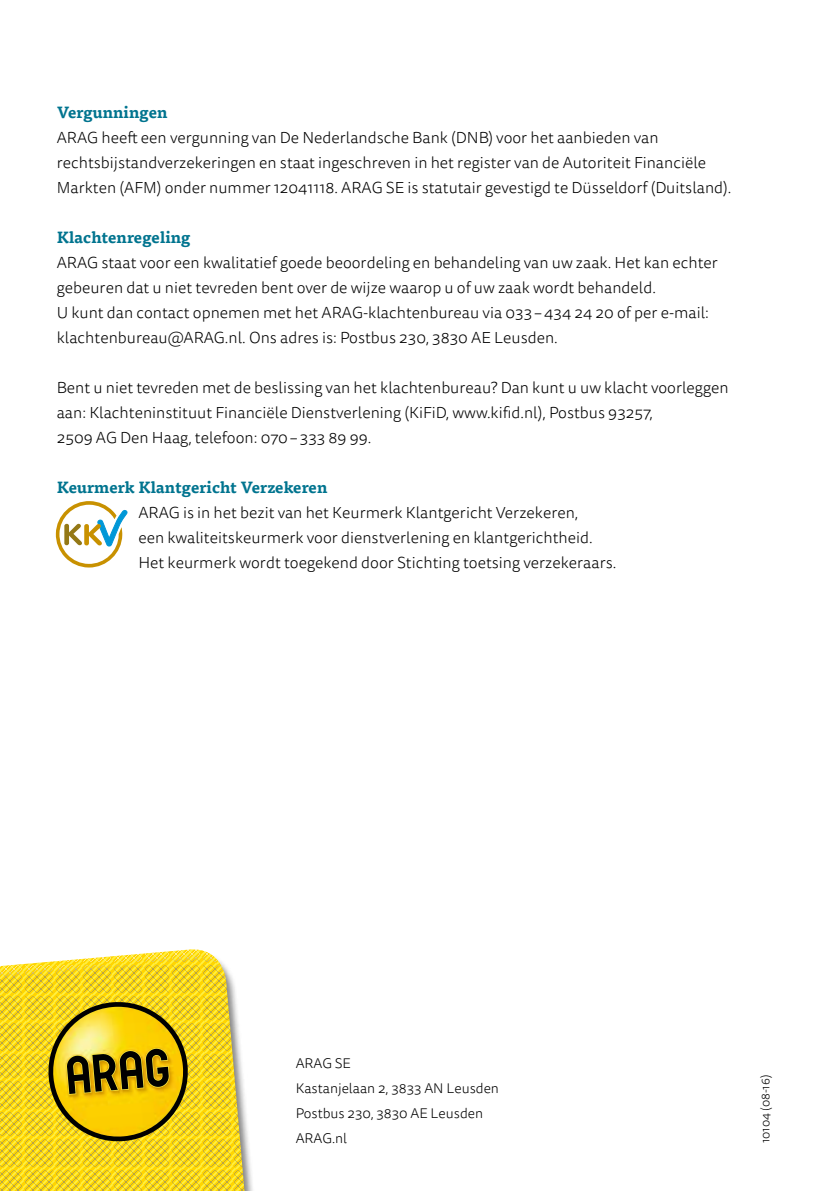
<style>
.page{position:relative;width:840px;height:1191px;background:#fff}
.page>*{position:absolute;margin:0;border:0;box-sizing:border-box;transform-origin:0 0}
.t1{font:300 16px/25px "Tisa Sans OT";color:#000}
.t2{font:700 16px "Tisa OT";color:#00748f}
.t3{font:300 14px/25px "Tisa Sans OT";color:#000}
.t4{font:300 12px "Tisa Sans OT";color:#000}
</style>
<div class="page">
<div style="left:0;top:951px;width:257px;height:240px;background:#000;opacity:.5"></div>
<svg style="left:0;top:949px;width:246px;height:242px;background:#f1d73b"></svg>
<svg style="left:45px;top:999px;width:146px;height:145px;background:#c6a916"></svg>
<svg style="left:56px;top:501px;width:71px;height:66px"></svg>
<p class="t2" style="left:57px;top:102px;width:112px">Vergunningen</p>
<p class="t1" style="left:57px;top:126px;width:676px">ARAG heeft een vergunning van De Nederlandsche Bank (DNB) voor het aanbieden van rechtsbijstandverzekeringen en staat ingeschreven in het register van de Autoriteit Financiële<br>Markten (AFM) onder nummer 12041118. ARAG SE is statutair gevestigd te Düsseldorf (Duitsland).</p>
<p class="t2" style="left:57px;top:227px;width:135px">Klachtenregeling</p>
<p class="t1" style="left:57px;top:251px;width:662px">ARAG staat voor een kwalitatief goede beoordeling en behandeling van uw zaak. Het kan echter gebeuren dat u niet tevreden bent over de wijze waarop u of uw zaak wordt behandeld.<br>U kunt dan contact opnemen met het ARAG-klachtenbureau via 033–434 24 20 of per e-mail: klachtenbureau@ARAG.nl. Ons adres is: Postbus 230, 3830 AE Leusden.</p>
<p class="t1" style="left:57px;top:376px;width:673px">Bent u niet tevreden met de beslissing van het klachtenbureau? Dan kunt u uw klacht voorleggen aan: Klachteninstituut Financiële Dienstverlening (KiFiD, www.kifid.nl), Postbus 93257,<br>2509 AG Den Haag, telefoon: 070–333 89 99.</p>
<p class="t2" style="left:57px;top:477px;width:272px">Keurmerk Klantgericht Verzekeren</p>
<p class="t1" style="left:138px;top:501px;width:479px">ARAG is in het bezit van het Keurmerk Klantgericht Verzekeren,<br>een kwaliteitskeurmerk voor dienstverlening en klantgerichtheid.<br>Het keurmerk wordt toegekend door Stichting toetsing verzekeraars.</p>
<p class="t3" style="left:295px;top:1052px;width:205px">ARAG SE<br>Kastanjelaan 2, 3833 AN Leusden<br>Postbus 230, 3830 AE Leusden<br>ARAG.nl</p>
<p class="t4" style="left:758px;top:1143px;width:70px;rotate:-90deg">10104 (08-16)</p>
</div>
